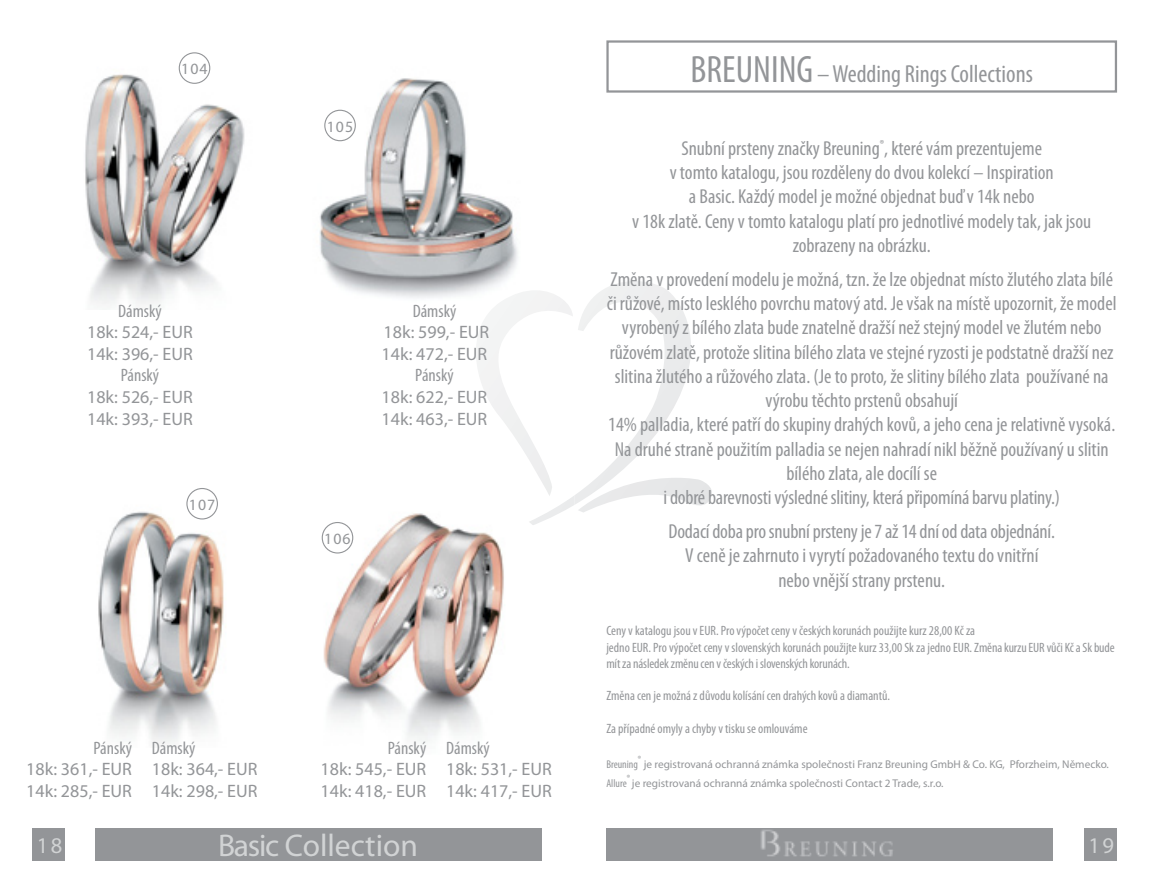
<style>
.page{position:relative;width:1149px;height:893px;background:#fff}
.page>*{position:absolute;margin:0;border:0;box-sizing:border-box;transform-origin:0 0}
.t1{font:31.5px "Myriad Pro";color:#d1d3d4}
.t2{font:condensed 24.75px "Myriad Pro";color:#939598}
.t3{font:22.5px "Myriad Pro";color:#d1d3d4}
.t4{font:condensed 20.25px/24.3px "Myriad Pro";color:#939598;text-align:center}
.t5{font:18px/21.6px "Myriad Pro";color:#939598}
.t6{font:condensed 18px "Myriad Pro";color:#939598}
.t7{font:15.75px "Myriad Pro";letter-spacing:.07em;color:#939598}
.t8{font:condensed 13.5px/16.2px "Myriad Pro";color:#939598}
.t9{font:11.25px "Myriad Pro";color:#939598}
.t10{font:condensed 11.25px "Myriad Pro";color:#939598}
.t11{font:condensed 9.22px "Myriad Pro";color:#939598}
.s1{font-size:38.25px}
</style>
<div class="page">
<div style="left:95px;top:828px;width:446px;height:33px;background:#939598"></div>
<div style="left:33px;top:828px;width:32px;height:33px;background:#939598"></div>
<div style="left:606px;top:828px;width:446px;height:33px;background:#939598"></div>
<div style="left:1083px;top:828px;width:33px;height:33px;background:#939598"></div>
<img style="left:761px;top:829px;width:132px;height:28px">
<img style="left:85px;top:54px;width:433px;height:251px">
<img style="left:323px;top:513px;width:181px;height:228px">
<img style="left:98px;top:493px;width:126px;height:250px">
<svg style="left:462px;top:281px;width:250px;height:244px"></svg>
<div style="left:606px;top:40px;width:510px;height:53px;border:2px solid #939598"></div>
<div style="left:179px;top:52px;width:31px;height:32px;border:1px solid #939598;border-radius:50%"></div>
<div style="left:324px;top:110px;width:32px;height:31px;border:1px solid #939598;border-radius:50%"></div>
<div style="left:186px;top:488px;width:32px;height:31px;border:1px solid #939598;border-radius:50%"></div>
<div style="left:321px;top:522px;width:32px;height:31px;border:1px solid #939598;border-radius:50%"></div>
<p class="t7" style="left:181px;top:60px;width:28px">104</p>
<p class="t6" style="left:118px;top:301px;width:45px">Dámský</p>
<p class="t5" style="left:87px;top:322px;width:107px">18k: 524,- EUR<br>14k: 396,- EUR</p>
<p class="t6" style="left:121px;top:366px;width:40px">Pánský</p>
<p class="t5" style="left:87px;top:386px;width:107px">18k: 526,- EUR<br>14k: 393,- EUR</p>
<p class="t7" style="left:189px;top:496px;width:28px">107</p>
<p class="t6" style="left:93px;top:738px;width:40px">Pánský</p>
<p class="t5" style="left:26px;top:759px;width:107px">18k: 361,- EUR<br>14k: 285,- EUR</p>
<p class="t6" style="left:152px;top:738px;width:45px">Dámský</p>
<p class="t5" style="left:152px;top:759px;width:107px">18k: 364,- EUR<br>14k: 298,- EUR</p>
<p class="t7" style="left:326px;top:118px;width:28px">105</p>
<p class="t6" style="left:412px;top:301px;width:45px">Dámský</p>
<p class="t5" style="left:381px;top:322px;width:109px">18k: 599,- EUR<br>14k: 472,- EUR</p>
<p class="t6" style="left:415px;top:366px;width:40px">Pánský</p>
<p class="t5" style="left:381px;top:386px;width:107px">18k: 622,- EUR<br>14k: 463,- EUR</p>
<p class="t7" style="left:324px;top:530px;width:28px">106</p>
<p class="t6" style="left:388px;top:738px;width:40px">Pánský</p>
<p class="t5" style="left:320px;top:759px;width:107px">18k: 545,- EUR<br>14k: 418,- EUR</p>
<p class="t6" style="left:446px;top:738px;width:45px">Dámský</p>
<p class="t5" style="left:446px;top:759px;width:107px">18k: 531,- EUR<br>14k: 417,- EUR</p>
<p class="t2" style="left:690px;top:60px;width:343px"><span class="s1">BREUNING</span> – Wedding Rings Collections</p>
<p class="t4" style="left:632px;top:136px;width:460px">Snubní prsteny značky Breuning<sup>®</sup>, které vám prezentujeme<br>v tomto katalogu, jsou rozděleny do dvou kolekcí – Inspiration<br>a Basic. Každý model je možné objednat buď v 14k nebo<br>v 18k zlatě. Ceny v tomto katalogu platí pro jednotlivé modely tak, jak jsou zobrazeny na obrázku.</p>
<p class="t4" style="left:606px;top:267px;width:511px">Změna v provedení modelu je možná, tzn. že lze objednat místo žlutého zlata bílé či růžové, místo lesklého povrchu matový atd. Je však na místě upozornit, že model vyrobený z bílého zlata bude znatelně dražší než stejný model ve žlutém nebo růžovém zlatě, protože slitina bílého zlata ve stejné ryzosti je podstatně dražší nez slitina žlutého a růžového zlata. (Je to proto, že slitiny bílého zlata používané na výrobu těchto prstenů obsahují<br>14% palladia, které patří do skupiny drahých kovů, a jeho cena je relativně vysoká.<br>Na druhé straně použitím palladia se nejen nahradí nikl běžně používaný u slitin bílého zlata, ale docílí se<br>i dobré barevnosti výsledné slitiny, která připomíná barvu platiny.)</p>
<p class="t4" style="left:668px;top:520px;width:388px">Dodací doba pro snubní prsteny je 7 až 14 dní od data objednání.<br>V ceně je zahrnuto i vyrytí požadovaného textu do vnitřní nebo vnější strany prstenu.</p>
<p class="t8" style="left:606px;top:623px;width:509px">Ceny v katalogu jsou v EUR. Pro výpočet ceny v českých korunách použijte kurz 28,00 Kč za<br>jedno EUR. Pro výpočet ceny v slovenských korunách použijte kurz 33,00 Sk za jedno EUR. Změna kurzu EUR vůči Kč a Sk bude mít za následek změnu cen v českých i slovenských korunách.</p>
<p class="t8" style="left:606px;top:688px;width:285px">Změna cen je možná z důvodu kolísání cen drahých kovů a diamantů.</p>
<p class="t8" style="left:606px;top:720px;width:203px">Za případné omyly a chyby v tisku se omlouváme</p>
<p class="t10" style="left:606px;top:758px;width:33px">Breuning</p>
<p class="t11" style="left:637px;top:754px;width:5px">®</p>
<p class="t9" style="left:643px;top:758px;width:466px">je registrovaná ochranná známka společnosti Franz Breuning GmbH &amp; Co. KG, Pforzheim, Německo.</p>
<p class="t11" style="left:626px;top:773px;width:5px">®</p>
<p class="t9" style="left:631px;top:777px;width:313px">je registrovaná ochranná známka společnosti Contact 2 Trade, s.r.o.</p>
<p class="t10" style="left:606px;top:777px;width:22px">Allure</p>
<p class="t3" style="left:37px;top:833px;width:27px">18</p>
<h1 class="t1" style="left:218px;top:828px;width:201px">Basic Collection</h1>
<p class="t3" style="left:1088px;top:833px;width:27px">19</p>
</div>
